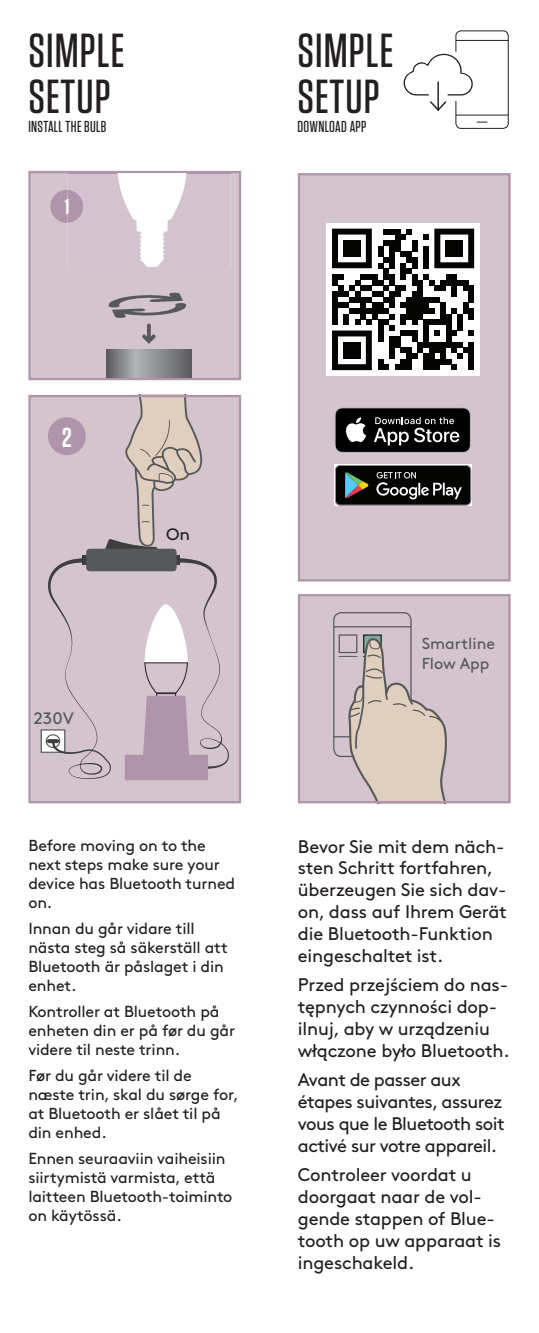
<style>
.page{position:relative;width:539px;height:1333px;background:#fff}
.page>*{position:absolute;margin:0;border:0;box-sizing:border-box;transform-origin:0 0}
.t1{font:500 47.75px/46px "Tungsten";letter-spacing:.025em;color:#231f20}
.t2{font:600 27.25px "Tungsten";color:#fff}
.t3{font:600 21px "Tungsten";color:#fff}
.t4{font:18.25px/22px "Brown Pro";letter-spacing:-.01em;color:#231f20}
.t5{font:18.25px/22px "Brown Pro";letter-spacing:-.03em;color:#231f20}
.t6{font:16.5px "Brown Pro";color:#57585a;scale:1.06 1}
.t7{font:16.5px "Brown Pro";color:#231f20;scale:1.06 1}
.t8{font:16px/19px "Brown Pro";letter-spacing:-.01em;color:#231f20}
.t9{font:500 16px "Tungsten";letter-spacing:.025em;color:#231f20}
.t10{font:16px/19px "Brown Pro";color:#57585a}
</style>
<div class="page">
<svg style="left:28px;top:171px;width:213px;height:209px;fill:#d3c4ce"></svg>
<div style="left:298px;top:173px;width:212px;height:408px;background:#d3c4ce;border:2px solid #b094a9"></div>
<div style="left:29px;top:396px;width:211px;height:406px;background:#d3c4ce"></div>
<div style="left:41px;top:730px;width:24px;height:22px;background:#fff"></div>
<div style="left:41px;top:729px;width:24px;height:23px;border:1px solid #57585a"></div>
<svg style="left:83px;top:556px;width:97px;height:2px"></svg>
<div style="left:86px;top:548px;width:90px;height:23px;background:#57585a;border-radius:4px"></div>
<svg style="left:105px;top:398px;width:98px;height:152px"></svg>
<svg style="left:46px;top:558px;width:65px;height:221px"></svg>
<svg style="left:142px;top:558px;width:87px;height:210px"></svg>
<div style="left:126px;top:756px;width:80px;height:22px;background:#b094a9"></div>
<div style="left:125px;top:754px;width:83px;height:26px;border:3px solid #b094a9"></div>
<div style="left:28px;top:395px;width:213px;height:408px;border:2px solid #b094a9"></div>
<div style="left:299px;top:595px;width:210px;height:207px;background:#d3c4ce"></div>
<div style="left:333px;top:612px;width:78px;height:145px;border:1px solid #57585a;border-radius:8px"></div>
<hr style="left:333px;top:736px;width:78px;height:1px;background:#57585a">
<hr style="left:333px;top:626px;width:78px;height:1px;background:#57585a">
<div style="left:338px;top:634px;width:19px;height:19px;border:1px solid #57585a"></div>
<div style="left:363px;top:634px;width:18px;height:19px;border:1px solid #231f20"></div>
<svg style="left:338px;top:636px;width:109px;height:164px"></svg>
<div style="left:298px;top:594px;width:212px;height:209px;border:2px solid #b094a9"></div>
<div style="left:326px;top:223px;width:153px;height:153px;background:#fff"></div>
<svg style="left:332px;top:228px;width:142px;height:142px"></svg>
<div style="left:343px;top:240px;width:17px;height:17px;background:#040503"></div>
<div style="left:445px;top:240px;width:17px;height:17px;background:#040503"></div>
<div style="left:343px;top:342px;width:17px;height:17px;background:#040503"></div>
<svg style="left:106px;top:349px;width:85px;height:28px"></svg>
<div style="left:50px;top:190px;width:33px;height:33px;background:#b094a9;border-radius:50%"></div>
<div style="left:48px;top:417px;width:38px;height:38px;background:#b094a9;border-radius:50%"></div>
<img style="left:67px;top:174px;width:163px;height:93px">
<img style="left:67px;top:173px;width:163px;height:1px">
<img style="left:67px;top:190px;width:16px;height:33px">
<svg style="left:67px;top:199px;width:1px;height:14px"></svg>
<svg style="left:108px;top:292px;width:79px;height:52px"></svg>
<svg style="left:334px;top:407px;width:137px;height:46px"></svg>
<svg style="left:335px;top:465px;width:136px;height:40px"></svg>
<div style="left:455px;top:30px;width:53px;height:99px;border:1px solid #231f20;border-radius:5px"></div>
<hr style="left:455px;top:115px;width:53px;height:1px;background:#231f20">
<hr style="left:455px;top:40px;width:53px;height:1px;background:#231f20">
<svg style="left:403px;top:51px;width:70px;height:61px"></svg>
<h1 class="t1" style="left:28px;top:28px;width:98px">SIMPLE<br>SETUP</h1>
<p class="t9" style="left:28px;top:118px;width:80px">INSTALL THE BULB</p>
<h3 class="t3" style="left:65px;top:195px;width:6px">1</h3>
<h1 class="t1" style="left:297px;top:28px;width:98px">SIMPLE<br>SETUP</h1>
<p class="t9" style="left:297px;top:118px;width:71px">DOWNLOAD APP</p>
<h2 class="t2" style="left:62px;top:423px;width:11px">2</h2>
<p class="t6" style="left:34px;top:705px;width:39px">230V</p>
<p class="t7" style="left:166px;top:521px;width:24px">On</p>
<p class="t8" style="left:28px;top:834px;width:208px">Before moving on to the next steps make sure your device has Bluetooth turned on.</p>
<p class="t8" style="left:28px;top:917px;width:201px">Innan du går vidare till nästa steg så säkerställ att<br>Bluetooth är påslaget i din enhet.</p>
<p class="t8" style="left:28px;top:1000px;width:208px">Kontroller at Bluetooth på enheten din er på før du går videre til neste trinn.</p>
<p class="t8" style="left:28px;top:1064px;width:212px">Før du går videre til de næste trin, skal du sørge for, at Bluetooth er slået til på din enhed.</p>
<p class="t8" style="left:28px;top:1147px;width:205px">Ennen seuraaviin vaiheisiin siirtymistä varmista, että laitteen Bluetooth-toiminto on käytössä.</p>
<p class="t10" style="left:421px;top:633px;width:75px">Smartline<br>Flow App</p>
<p class="t4" style="left:298px;top:833px;width:210px">Bevor Sie mit dem näch&shy;sten Schritt fortfahren, überzeugen Sie sich dav&shy;on, dass auf Ihrem Gerät die Bluetooth-Funktion eingeschaltet ist.</p>
<p class="t4" style="left:298px;top:972px;width:213px">Przed przejściem do nas&shy;tępnych czynności dop&shy;ilnuj, aby w urządzeniu włączone było Bluetooth.</p>
<p class="t5" style="left:298px;top:1067px;width:208px">Avant de passer aux étapes suivantes, assurez vous que le Bluetooth soit activé sur votre appareil.</p>
<p class="t4" style="left:298px;top:1162px;width:205px">Controleer voordat u doorgaat naar de vol&shy;gende stappen of Blue&shy;tooth op uw apparaat is ingeschakeld.</p>
</div>
